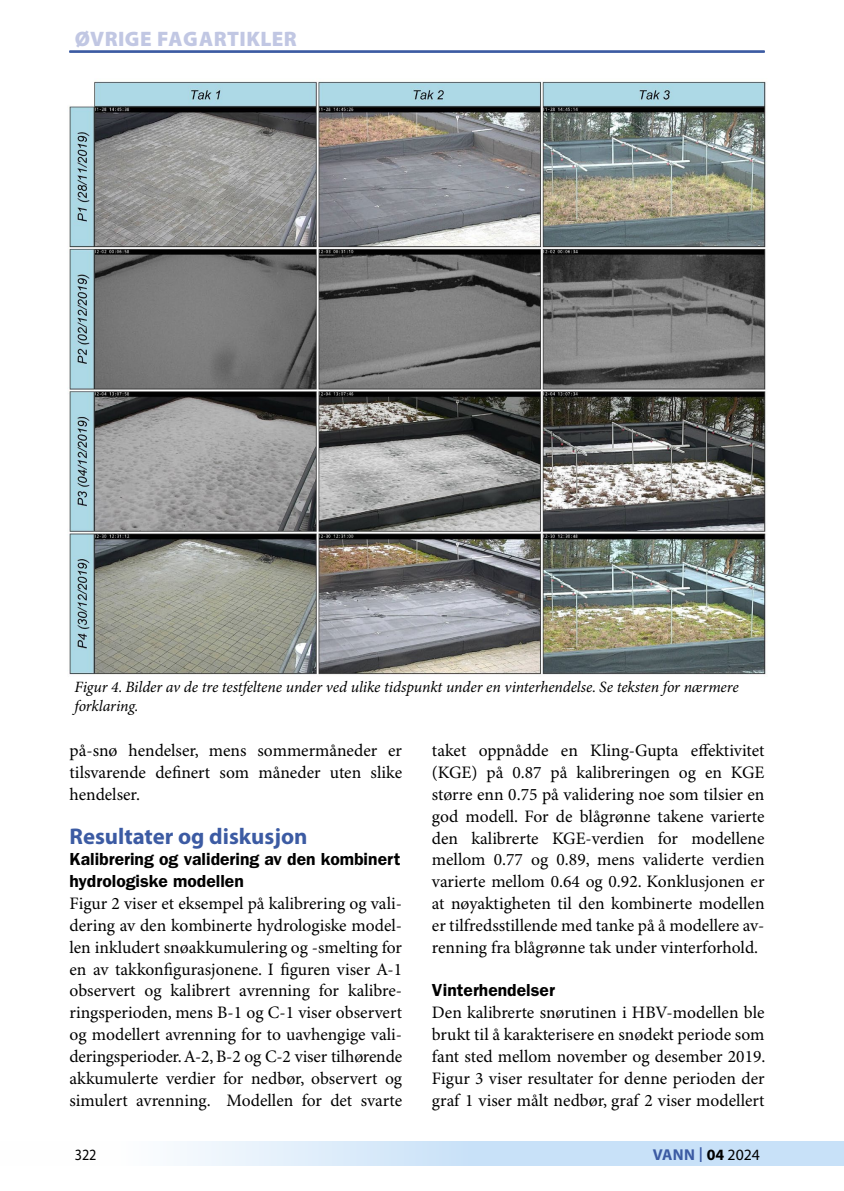
<style>
.page{position:relative;width:844px;height:1191px;background:#fff}
.page>*{position:absolute;margin:0;border:0;box-sizing:border-box;transform-origin:0 0}
.t1{font:700 22.75px "Myriad Pro";color:#3c5ba3}
.t2{font:900 21px "Myriad Pro";letter-spacing:.02em;color:#c1c7e3}
.t3{font:17.5px/21.9px "Minion Pro";color:#000;text-align:justify}
.t4{font:600 17.5px/21.9px "Franklin Gothic";color:#000}
.t5{font:italic 15.75px/19.2px "Minion Pro";letter-spacing:-.005em;color:#000}
.t6{font:700 15.75px "Myriad Pro";letter-spacing:.01em;color:#3c5ba3}
.t7{font:15.75px "Myriad Pro";color:#000;scale:.9 1}
.s1{font-weight:400;font-size:21.88px}
.s2{color:#000}
.s3{font-weight:400;color:#000}
</style>
<div class="page">
<svg style="left:180px;top:1141px;width:663px;height:25px;background:#d1e6f9"></svg>
<hr style="left:69px;top:51px;width:695px;height:1px;background:#3c5ba3">
<img style="left:69px;top:81px;width:697px;height:594px">
<p class="t2" style="left:75px;top:27px;width:224px">ØVRIGE FAGARTIKLER</p>
<p class="t2" style="left:75px;top:27px;width:311px">FAGFELLEVURDERT ARTIKLER</p>
<p class="t5" style="left:75px;top:677px;width:665px">Figur 4. Bilder av de tre testfeltene under ved ulike tidspunkt under en vinterhendelse. Se teksten for nærmere forklaring.</p>
<p class="t3" style="left:69px;top:740px;width:334px">på-snø hendelser, mens sommermåneder er tilsvarende definert som måneder uten slike hendelser.</p>
<h1 class="t1" style="left:69px;top:823px;width:239px">Resultater og diskusjon</h1>
<p class="t4" style="left:69px;top:848px;width:332px">Kalibrering og validering av den kombinert hydrologiske modellen</p>
<p class="t3" style="left:69px;top:893px;width:334px">Figur 2 viser et eksempel på kalibrering og vali&shy;dering av den kombinerte hydrologiske model&shy;len inkludert snøakkumulering og -smelting for en av takkonfigurasjonene. I figuren viser A-1 observert og kalibrert avrenning for kalibre&shy;ringsperioden, mens B-1 og C-1 viser observert og modellert avrenning for to uavhengige vali&shy;deringsperioder. A-2, B-2 og C-2 viser tilhørende akkumulerte verdier for nedbør, observert og simulert avrenning. Modellen for det svarte</p>
<p class="t3" style="left:432px;top:740px;width:334px">taket oppnådde en Kling-Gupta effektivitet (KGE) på 0.87 på kalibreringen og en KGE større enn 0.75 på validering noe som tilsier en god modell. For de blågrønne takene varierte den kalibrerte KGE-verdien for modellene mellom 0.77 og 0.89, mens validerte verdien varierte mellom 0.64 og 0.92. Konklusjonen er at nøyaktigheten til den kombinerte modellen er tilfredsstillende med tanke på å modellere av&shy;renning fra blågrønne tak under vinterforhold.</p>
<p class="t4" style="left:432px;top:979px;width:124px">Vinterhendelser</p>
<p class="t3" style="left:432px;top:1002px;width:335px">Den kalibrerte snørutinen i HBV-modellen ble brukt til å karakterisere en snødekt periode som fant sted mellom november og desember 2019.<br>Figur 3 viser resultater for denne perioden der graf 1 viser målt nedbør, graf 2 viser modellert</p>
<p class="t7" style="left:75px;top:1146px;width:26px">322</p>
<p class="t6" style="left:652px;top:1146px;width:109px">VANN <span class="s1">I</span> <span class="s2">04</span> <span class="s3">2024</span></p>
</div>
